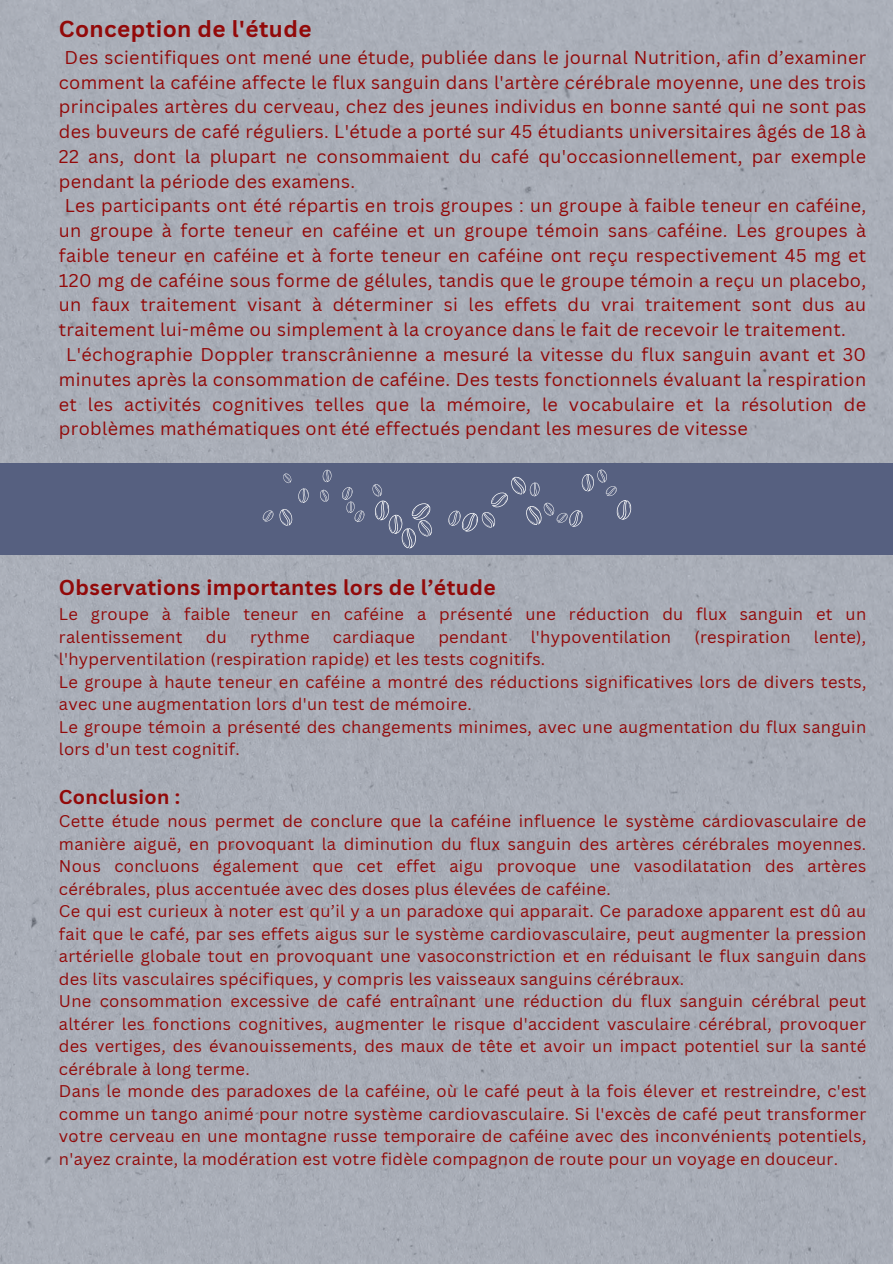
<style>
.page{position:relative;width:893px;height:1264px;background:#fff}
.page>*{position:absolute;margin:0;border:0;box-sizing:border-box;transform-origin:0 0}
.t1{font:700 22.5px "Canva Sans";letter-spacing:.02em;color:#920909}
.t2{font:700 21px "Canva Sans";letter-spacing:.02em;color:#920909}
.t3{font:700 19.5px "Canva Sans";letter-spacing:.02em;color:#920909}
.t4{font:18px/24.8px "Canva Sans";letter-spacing:.02em;color:#920909;text-align:justify}
.t5{font:16.5px/22.5px "Canva Sans";letter-spacing:.02em;color:#920909;text-align:justify}
</style>
<div class="page">
<div style="left:0;top:0;width:892px;height:1263px;background:#a9aeb7"></div>
<div style="left:0;top:463px;width:892px;height:92px;background:#566080"></div>
<svg style="left:448px;top:469px;width:183px;height:63px"></svg>
<svg style="left:372px;top:484px;width:60px;height:64px"></svg>
<svg style="left:342px;top:487px;width:22px;height:35px"></svg>
<svg style="left:322px;top:470px;width:9px;height:12px"></svg>
<svg style="left:320px;top:489px;width:9px;height:13px"></svg>
<svg style="left:279px;top:473px;width:30px;height:53px"></svg>
<svg style="left:262px;top:510px;width:11px;height:12px"></svg>
<p class="t1" style="left:59px;top:13px;width:254px">Conception de l'étude</p>
<p class="t4" style="left:59px;top:44px;width:808px;text-indent:6px">Des scientifiques ont mené une étude, publiée dans le journal Nutrition, afin d’examiner comment la caféine affecte le flux sanguin dans l'artère cérébrale moyenne, une des trois principales artères du cerveau, chez des jeunes individus en bonne santé qui ne sont pas des buveurs de café réguliers. L'étude a porté sur 45 étudiants universitaires âgés de 18 à 22 ans, dont la plupart ne consommaient du café qu'occasionnellement, par exemple pendant la période des examens.</p>
<p class="t4" style="left:59px;top:193px;width:808px;text-indent:6px">Les participants ont été répartis en trois groupes : un groupe à faible teneur en caféine, un groupe à forte teneur en caféine et un groupe témoin sans caféine. Les groupes à faible teneur en caféine et à forte teneur en caféine ont reçu respectivement 45 mg et 120 mg de caféine sous forme de gélules, tandis que le groupe témoin a reçu un placebo, un faux traitement visant à déterminer si les effets du vrai traitement sont dus au traitement lui-même ou simplement à la croyance dans le fait de recevoir le traitement.</p>
<p class="t4" style="left:59px;top:341px;width:808px;text-indent:7px">L'échographie Doppler transcrânienne a mesuré la vitesse du flux sanguin avant et 30 minutes après la consommation de caféine. Des tests fonctionnels évaluant la respiration et les activités cognitives telles que la mémoire, le vocabulaire et la résolution de problèmes mathématiques ont été effectués pendant les mesures de vitesse</p>
<p class="t2" style="left:59px;top:573px;width:438px">Observations importantes lors de l’étude</p>
<p class="t5" style="left:59px;top:602px;width:808px">Le groupe à faible teneur en caféine a présenté une réduction du flux sanguin et un ralentissement</p>
<p class="t5" style="left:206px;top:625px;width:23px">du</p>
<p class="t5" style="left:250px;top:625px;width:61px">rythme</p>
<p class="t5" style="left:333px;top:625px;width:84px">cardiaque</p>
<p class="t5" style="left:438px;top:625px;width:71px">pendant</p>
<p class="t5" style="left:530px;top:625px;width:142px">l'hypoventilation</p>
<p class="t5" style="left:694px;top:625px;width:98px">(respiration</p>
<p class="t5" style="left:813px;top:625px;width:54px">lente),</p>
<p class="t5" style="left:59px;top:647px;width:488px">l'hyperventilation (respiration rapide) et les tests cognitifs.</p>
<p class="t5" style="left:59px;top:670px;width:808px">Le groupe à haute teneur en caféine a montré des réductions significatives lors de divers tests, avec une augmentation lors d'un test de mémoire.</p>
<p class="t5" style="left:59px;top:715px;width:808px">Le groupe témoin a présenté des changements minimes, avec une augmentation du flux sanguin lors d'un test cognitif.</p>
<p class="t3" style="left:59px;top:782px;width:123px">Conclusion :</p>
<p class="t5" style="left:59px;top:809px;width:808px">Cette étude nous permet de conclure que la caféine influence le système cardiovasculaire de manière aiguë, en provoquant la diminution du flux sanguin des artères cérébrales moyennes.<br>Nous concluons également que cet effet aigu provoque une vasodilatation des artères cérébrales, plus accentuée avec des doses plus élevées de caféine.</p>
<p class="t5" style="left:59px;top:899px;width:808px">Ce qui est curieux à noter est qu’il y a un paradoxe qui apparait. Ce paradoxe apparent est dû au fait que le café, par ses effets aigus sur le système cardiovasculaire, peut augmenter la pression artérielle globale tout en provoquant une vasoconstriction et en réduisant le flux sanguin dans des lits vasculaires spécifiques, y compris les vaisseaux sanguins cérébraux.</p>
<p class="t5" style="left:59px;top:989px;width:808px">Une consommation excessive de café entraînant une réduction du flux sanguin cérébral peut altérer les fonctions cognitives, augmenter le risque d'accident vasculaire cérébral, provoquer des vertiges, des évanouissements, des maux de tête et avoir un impact potentiel sur la santé cérébrale à long terme.</p>
<p class="t5" style="left:59px;top:1079px;width:808px">Dans le monde des paradoxes de la caféine, où le café peut à la fois élever et restreindre, c'est comme un tango animé pour notre système cardiovasculaire. Si l'excès de café peut transformer votre cerveau en une montagne russe temporaire de caféine avec des inconvénients potentiels, n'ayez crainte, la modération est votre fidèle compagnon de route pour un voyage en douceur.</p>
</div>
